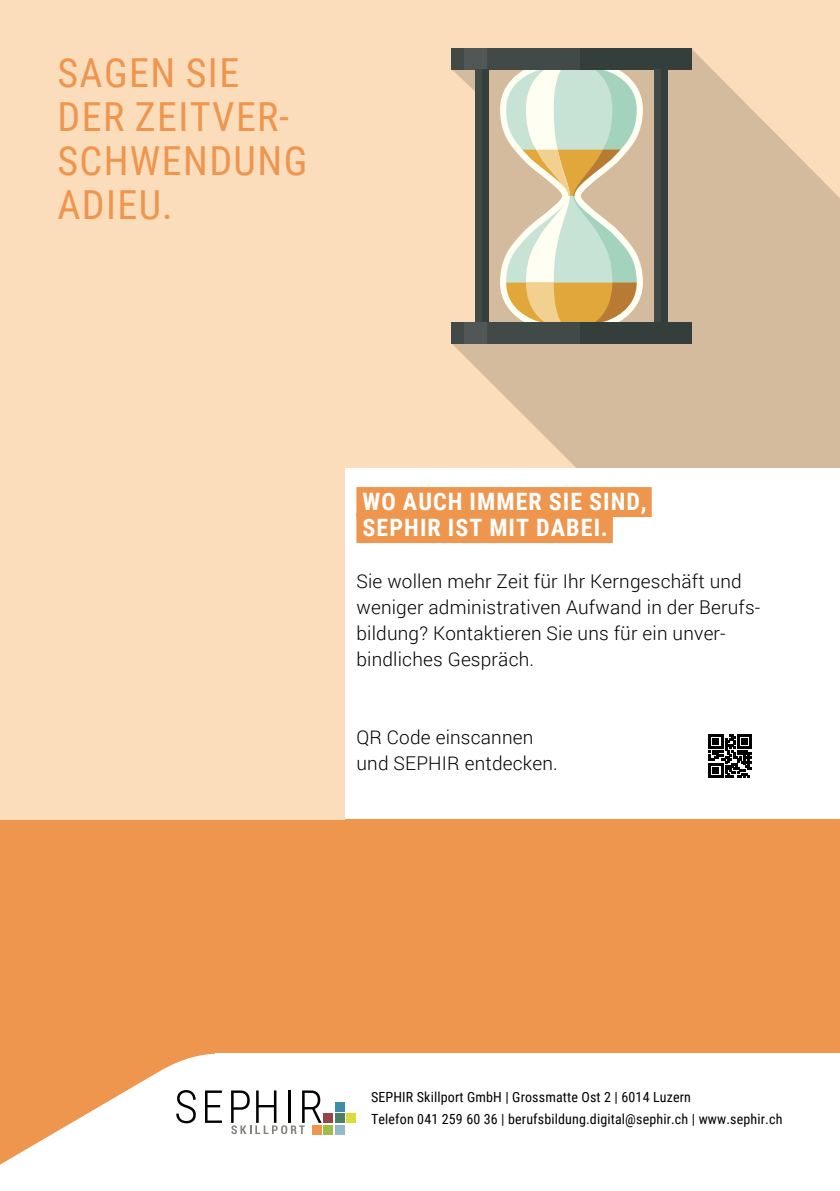
<style>
.page{position:relative;width:840px;height:1191px;background:#fff}
.page>*{position:absolute;margin:0;border:0;box-sizing:border-box;transform-origin:0 0}
.t1{font:40px/44px "Roboto Condensed";letter-spacing:.035em;color:#ee954e}
.t2{font:700 24px/26px "Roboto Condensed";letter-spacing:.045em;color:#fff}
.t3{font:300 19px/26px "Roboto";letter-spacing:.01em;color:#000}
.t4{font:14px/22px "Roboto Condensed";letter-spacing:.01em;color:#000}
</style>
<div class="page">
<div style="left:0;top:819px;width:839px;height:372px;background:#ee954e"></div>
<div style="left:0;top:0;width:839px;height:468px;background:#fbdcbb"></div>
<div style="left:0;top:463px;width:344px;height:356px;background:#fbdcbb"></div>
<svg style="left:0;top:1053px;width:215px;height:138px;fill:#fff"></svg>
<div style="left:215px;top:1053px;width:624px;height:138px;background:#fff"></div>
<svg style="left:708px;top:734px;width:43px;height:43px"></svg>
<div style="left:323px;top:1125px;width:10px;height:9px;background:#a0bd48"></div>
<div style="left:323px;top:1113px;width:10px;height:9px;background:#96434a"></div>
<div style="left:335px;top:1113px;width:9px;height:9px;background:#4c7f65"></div>
<div style="left:335px;top:1102px;width:9px;height:9px;background:#3f8ca7"></div>
<div style="left:335px;top:1125px;width:9px;height:9px;background:#93b9ca"></div>
<div style="left:346px;top:1113px;width:9px;height:9px;background:#dadd39"></div>
<svg style="left:176px;top:1090px;width:20px;height:33px"></svg>
<svg style="left:205px;top:1090px;width:17px;height:32px"></svg>
<svg style="left:231px;top:1090px;width:90px;height:44px"></svg>
<svg style="left:451px;top:48px;width:388px;height:420px;fill:#d5bb9d"></svg>
<svg style="left:499px;top:69px;width:143px;height:253px;background:#d6d1b1"></svg>
<div style="left:451px;top:48px;width:239px;height:21px;background:#424a48"></div>
<div style="left:464px;top:48px;width:22px;height:21px;background:#515755"></div>
<div style="left:579px;top:48px;width:111px;height:21px;background:#343e3b"></div>
<div style="left:451px;top:322px;width:239px;height:21px;background:#424a48"></div>
<div style="left:464px;top:322px;width:22px;height:21px;background:#515755"></div>
<div style="left:579px;top:322px;width:111px;height:21px;background:#343e3b"></div>
<div style="left:475px;top:69px;width:13px;height:253px;background:#424a48"></div>
<div style="left:482px;top:69px;width:6px;height:253px;background:#343e3b"></div>
<div style="left:654px;top:69px;width:13px;height:253px;background:#424a48"></div>
<div style="left:660px;top:69px;width:7px;height:253px;background:#343e3b"></div>
<div style="left:356px;top:487px;width:295px;height:30px;background:#ee954e"></div>
<div style="left:356px;top:513px;width:256px;height:30px;background:#ee954e"></div>
<h1 class="t1" style="left:57px;top:49px;width:251px">SAGEN SIE<br>DER ZEITVER-<br>SCHWENDUNG<br>ADIEU.</h1>
<p class="t2" style="left:362px;top:487px;width:285px">WO AUCH IMMER SIE SIND,<br>SEPHIR IST MIT DABEI.</p>
<p class="t3" style="left:356px;top:567px;width:404px">Sie wollen mehr Zeit für Ihr Kerngeschäft und weniger administrativen Aufwand in der Berufs&shy;bildung? Kontaktieren Sie uns für ein unver&shy;bindliches Gespräch.</p>
<p class="t3" style="left:356px;top:723px;width:203px">QR Code einscannen und SEPHIR entdecken.</p>
<p class="t4" style="left:371px;top:1085px;width:412px">SEPHIR Skillport GmbH | Grossmatte Ost 2 | 6014 Luzern<br>Telefon 041 259 60 36 | berufsbildung.digital@sephir.ch | www.sephir.ch</p>
</div>
